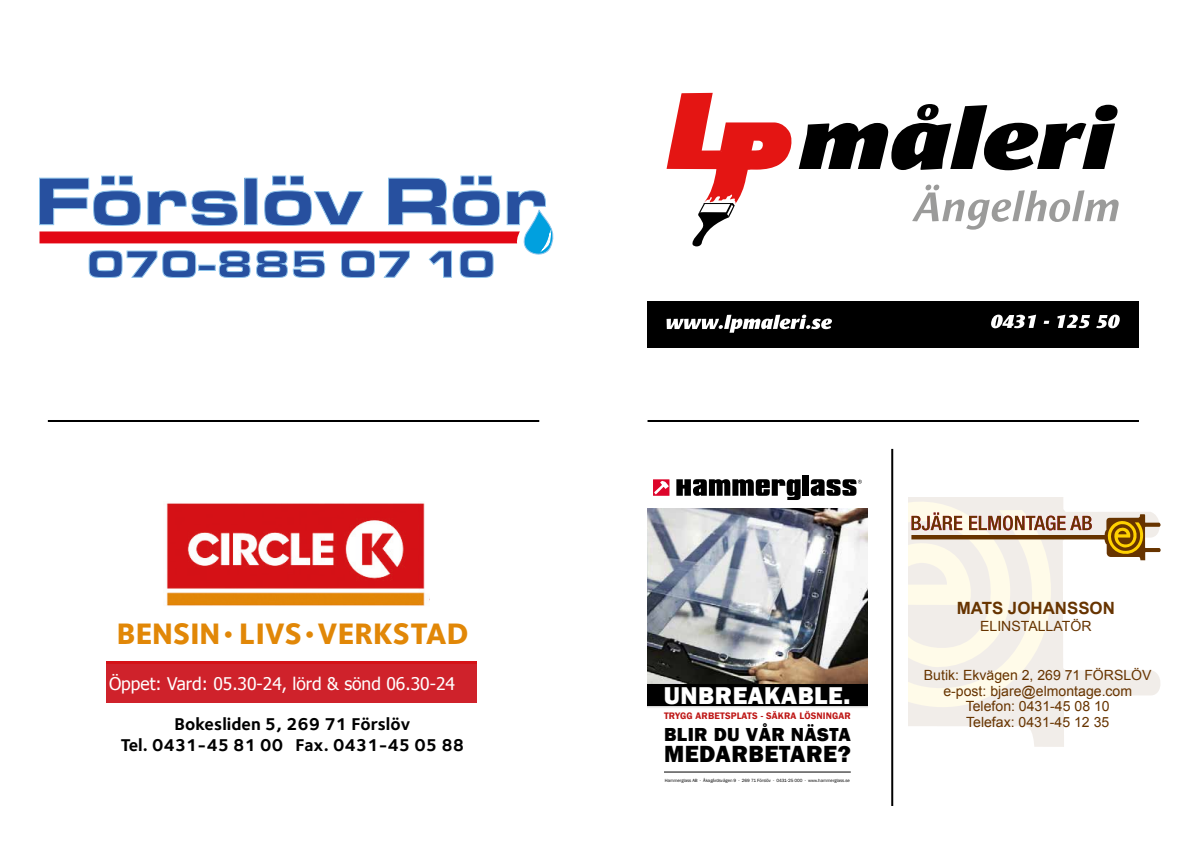
<style>
.page{position:relative;width:1191px;height:842px;background:#fff}
.page>*{position:absolute;margin:0;border:0;box-sizing:border-box;transform-origin:0 0}
.t1{font:800 30.7px "Foundry Sterling";color:#e18707}
.t2{font:800 25px "Franklin Gothic";letter-spacing:.02em;color:#fff}
.t3{font:800 24px "Franklin Gothic";letter-spacing:.02em;color:#000}
.t4{font:800 20.8px "Foundry Sterling";color:#fff}
.t5{font:800 19.4px "Franklin Gothic";letter-spacing:.02em;color:#000}
.t6{font:700 17.7px/21.2px "Foundry Sterling";color:#000;text-align:center}
.t7{font:17.4px "Tahoma";color:#fff}
.t8{font:700 16.9px "Arial";color:#673400}
.t9{font:14.1px/15.5px "Arial";color:#673400;text-align:center}
.t10{font:600 9.7px "Franklin Gothic";letter-spacing:.01em;color:#be1716}
.t11{font:4.6px "Franklin Gothic";letter-spacing:-.01em;color:#000}
.s1{font-size:26px}
</style>
<div class="page">
<svg style="left:39px;top:176px;width:515px;height:102px"></svg>
<hr style="left:48px;top:420px;width:491px;height:2px;background:#000">
<hr style="left:647px;top:420px;width:492px;height:2px;background:#000">
<img style="left:106px;top:503px;width:370px;height:200px">
<div style="left:106px;top:664px;width:370px;height:38px;background:#cf222b"></div>
<svg style="left:798px;top:104px;width:319px;height:66px"></svg>
<svg style="left:666px;top:93px;width:126px;height:153px"></svg>
<div style="left:647px;top:301px;width:492px;height:46px;background:#000"></div>
<svg style="left:666px;top:315px;width:166px;height:18px"></svg>
<svg style="left:991px;top:315px;width:128px;height:13px"></svg>
<svg style="left:912px;top:185px;width:206px;height:45px"></svg>
<img style="left:647px;top:475px;width:220px;height:298px">
<hr style="left:891px;top:449px;width:2px;height:357px;background:#000">
<svg style="left:908px;top:497px;width:156px;height:250px;fill:#f1ede9"></svg>
<svg style="left:908px;top:498px;width:253px;height:216px"></svg>
<h1 class="t1" style="left:117px;top:615px;width:353px">BENSIN <span class="s1">•</span> LIVS <span class="s1">•</span> VERKSTAD</h1>
<h3 class="t4" style="left:117px;top:669px;width:352px">Öppet: Vard 6-24, lörd &amp; sönd 7-24</h3>
<p class="t6" style="left:121px;top:713px;width:345px">Bokesliden 5, 269 71 Förslöv<br>Tel. 0431-45 81 00 Fax. 0431-45 05 88</p>
<p class="t7" style="left:109px;top:672px;width:347px">Öppet: Vard: 05.30-24, lörd &amp; sönd 06.30-24</p>
<h2 class="t2" style="left:664px;top:679px;width:188px">UNBREAKABLE.</h2>
<p class="t10" style="left:664px;top:710px;width:188px">TRYGG ARBETSPLATS - SÄKRA LÖSNINGAR</p>
<h3 class="t5" style="left:664px;top:722px;width:188px">BLIR DU VÅR NÄSTA</h3>
<h3 class="t3" style="left:664px;top:739px;width:188px">MEDARBETARE?</h3>
<p class="t11" style="left:664px;top:778px;width:187px">Hammerglass AB - Åkagårdsvägen 9 - 269 71 Förslöv - 0431-25 000 - www.hammerglass.se</p>
<p class="t8" style="left:956px;top:597px;width:160px">MATS JOHANSSON</p>
<p class="t9" style="left:980px;top:618px;width:113px">ELINSTALLATÖR</p>
<p class="t9" style="left:924px;top:667px;width:229px">Butik: Ekvägen 2, 269 71 FÖRSLÖV e-post: bjare@elmontage.com<br>Telefon: 0431-45 08 10<br>Telefax: 0431-45 12 35</p>
</div>
